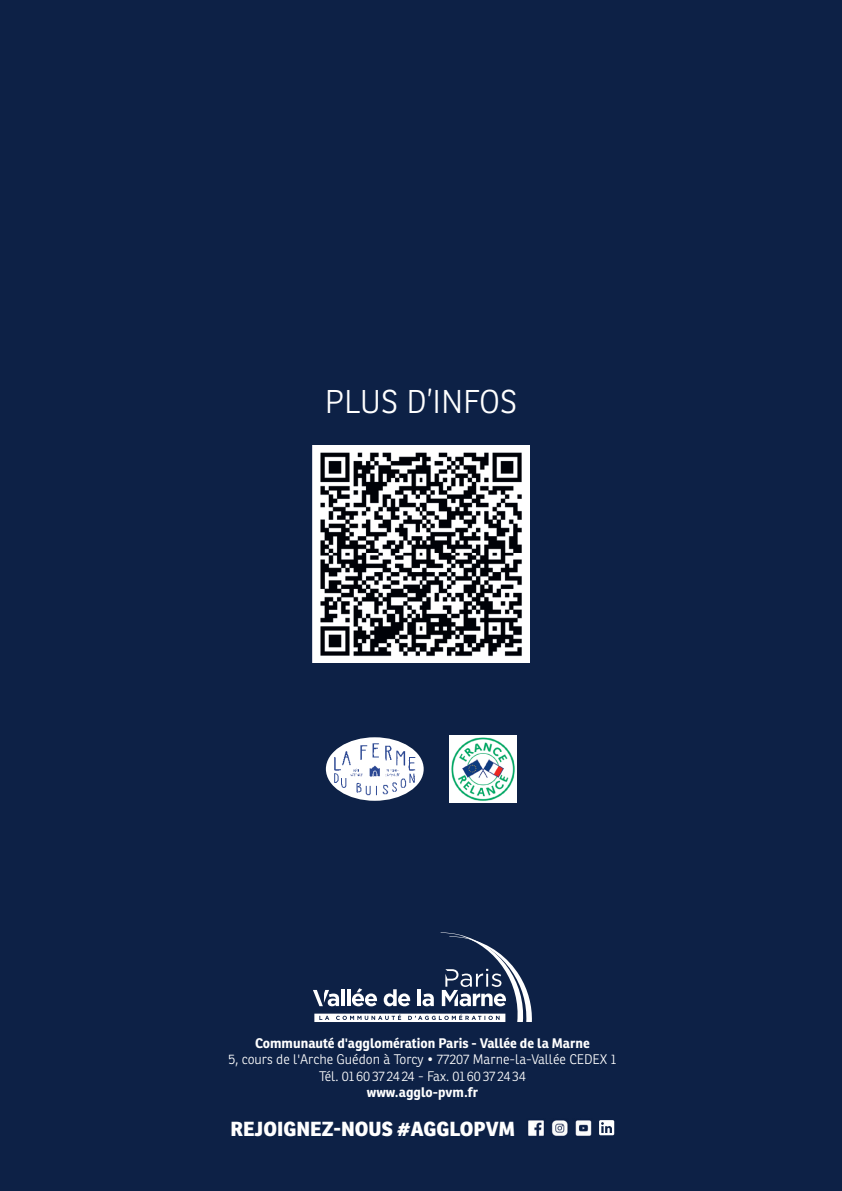
<style>
.page{position:relative;width:842px;height:1191px;background:#0d2146}
.page>*{position:absolute;margin:0;border:0;box-sizing:border-box;transform-origin:0 0}
.t1{font:300 32px "Ronnia";color:#fff}
.t2{font:800 19.8px "Ronnia";color:#fff}
.t3{font:300 13.6px/16.2px "Ronnia";color:#fff;text-align:center}
.t4{font:700 13.6px "Ronnia";color:#fff}
</style>
<div class="page">
<svg style="left:313px;top:932px;width:219px;height:90px"></svg>
<svg style="left:599px;top:1120px;width:15px;height:15px"></svg>
<img style="left:528px;top:1120px;width:64px;height:16px">
<img style="left:312px;top:445px;width:218px;height:218px">
<img style="left:326px;top:737px;width:98px;height:64px">
<img style="left:449px;top:736px;width:67px;height:66px">
<h1 class="t1" style="left:325px;top:382px;width:194px">PLUS D’INFOS</h1>
<p class="t4" style="left:255px;top:1034px;width:336px">Communauté d'agglomération Paris - Vallée de la Marne</p>
<p class="t3" style="left:229px;top:1051px;width:389px">5, cours de l'Arche Guédon à Torcy • 77207 Marne-la-Vallée CEDEX 1<br>Tél. 01 60 37 24 24 - Fax. 01 60 37 24 34</p>
<p class="t4" style="left:367px;top:1083px;width:113px">www.agglo-pvm.fr</p>
<h2 class="t2" style="left:231px;top:1115px;width:286px">REJOIGNEZ-NOUS #AGGLOPVM</h2>
</div>
